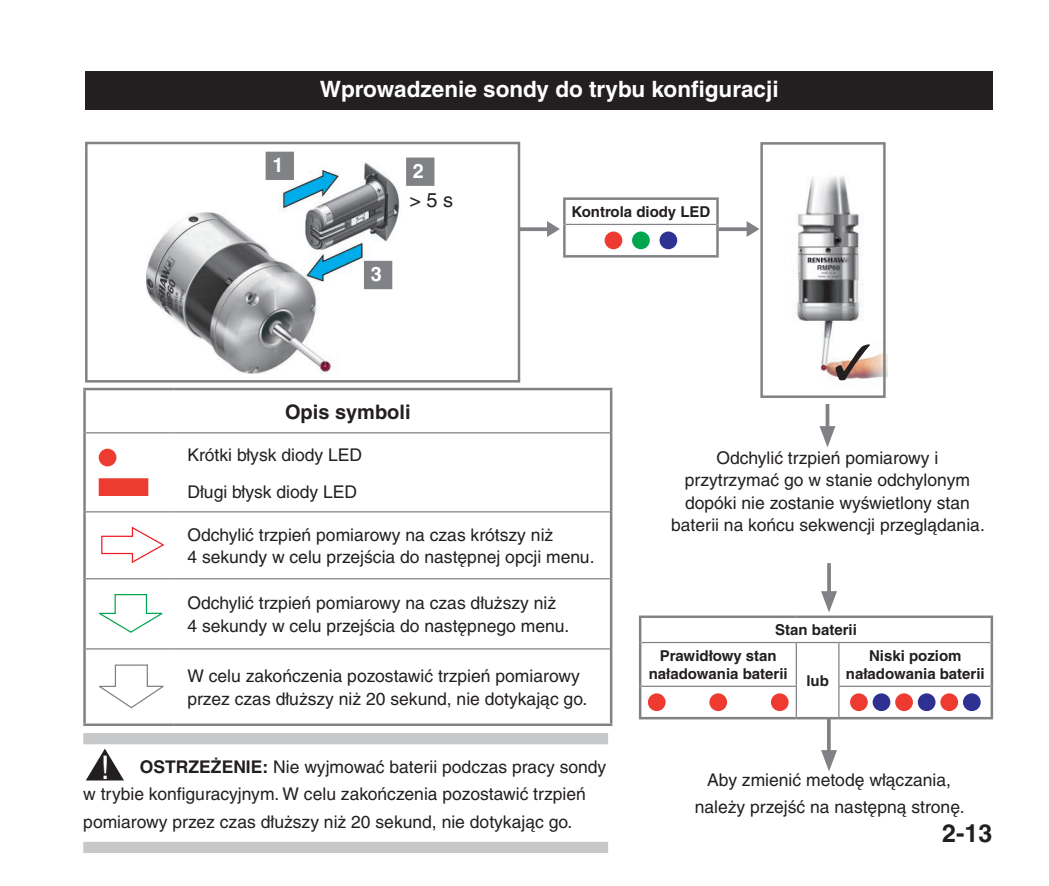
<style>
.page{position:relative;width:1049px;height:886px;background:#fff}
.page>*{position:absolute;margin:0;border:0;box-sizing:border-box;transform-origin:0 0}
.t1{font:32.5px "Helvetica";color:#fff}
.t2{font:700 25px "Helvetica";color:#231f20}
.t3{font:700 22.5px "Helvetica CE";color:#fff}
.t4{font:700 20px "Helvetica CE";color:#231f20}
.t5{font:20px "Helvetica";color:#231f20}
.t6{font:700 20px "Helvetica";color:#fff}
.t7{font:17.5px/22.5px "Helvetica CE";color:#231f20}
.t8{font:700 15px/25.8px "Helvetica CE";color:#231f20}
.s1{font-weight:700}
</style>
<div class="page">
<svg style="left:520px;top:227px;width:27px;height:4px"></svg>
<svg style="left:547px;top:221px;width:13px;height:16px"></svg>
<svg style="left:825px;top:404px;width:4px;height:22px"></svg>
<svg style="left:819px;top:426px;width:16px;height:21px"></svg>
<div style="left:85px;top:142px;width:435px;height:240px;background:#fff;border:2px solid #808285"></div>
<img style="left:147px;top:151px;width:288px;height:222px">
<div style="left:85px;top:71px;width:907px;height:39px;background:#231f20"></div>
<img style="left:797px;top:176px;width:90px;height:203px">
<div style="left:760px;top:142px;width:126px;height:256px;border:2px solid #808285"></div>
<div style="left:266px;top:152px;width:28px;height:28px;background:#808285"></div>
<div style="left:406px;top:158px;width:28px;height:28px;background:#808285;border:2px solid #808285"></div>
<div style="left:364px;top:261px;width:28px;height:28px;background:#808285"></div>
<hr style="left:563px;top:197px;width:156px;height:3px;background:#808285">
<hr style="left:563px;top:200px;width:3px;height:24px;background:#808285">
<hr style="left:716px;top:200px;width:3px;height:24px;background:#808285">
<hr style="left:563px;top:224px;width:3px;height:31px;background:#808285">
<hr style="left:716px;top:224px;width:3px;height:31px;background:#808285">
<hr style="left:563px;top:255px;width:156px;height:3px;background:#808285">
<hr style="left:566px;top:224px;width:150px;height:1px;background:#808285">
<div style="left:606px;top:233px;width:15px;height:15px;background:#ee3b32;border-radius:50%"></div>
<div style="left:605px;top:231px;width:17px;height:18px;border:2px solid #ee3b32;border-radius:50%"></div>
<div style="left:633px;top:233px;width:15px;height:15px;background:#00a54f;border-radius:50%"></div>
<div style="left:632px;top:231px;width:18px;height:18px;border:2px solid #00a54f;border-radius:50%"></div>
<div style="left:661px;top:233px;width:15px;height:15px;background:#2e3092;border-radius:50%"></div>
<div style="left:659px;top:231px;width:18px;height:18px;border:2px solid #2e3092;border-radius:50%"></div>
<svg style="left:719px;top:227px;width:28px;height:4px"></svg>
<svg style="left:747px;top:221px;width:12px;height:16px"></svg>
<svg style="left:827px;top:563px;width:4px;height:28px"></svg>
<svg style="left:821px;top:591px;width:16px;height:21px"></svg>
<svg style="left:827px;top:719px;width:4px;height:31px"></svg>
<svg style="left:821px;top:750px;width:16px;height:21px"></svg>
<hr style="left:83px;top:388px;width:90px;height:2px;background:#808285">
<hr style="left:83px;top:390px;width:3px;height:43px;background:#808285">
<hr style="left:173px;top:388px;width:439px;height:2px;background:#808285">
<hr style="left:610px;top:390px;width:2px;height:43px;background:#808285">
<hr style="left:83px;top:433px;width:3px;height:79px;background:#808285">
<hr style="left:610px;top:433px;width:2px;height:79px;background:#808285">
<hr style="left:83px;top:512px;width:3px;height:67px;background:#808285">
<hr style="left:610px;top:512px;width:2px;height:67px;background:#808285">
<hr style="left:83px;top:579px;width:3px;height:70px;background:#808285">
<hr style="left:610px;top:579px;width:2px;height:70px;background:#808285">
<hr style="left:83px;top:649px;width:3px;height:74px;background:#808285">
<hr style="left:610px;top:649px;width:2px;height:74px;background:#808285">
<hr style="left:83px;top:723px;width:90px;height:3px;background:#808285">
<hr style="left:173px;top:723px;width:439px;height:3px;background:#808285">
<hr style="left:86px;top:432px;width:87px;height:1px;background:#808285">
<hr style="left:173px;top:432px;width:437px;height:1px;background:#808285">
<hr style="left:86px;top:511px;width:87px;height:1px;background:#808285">
<hr style="left:173px;top:511px;width:437px;height:1px;background:#808285">
<hr style="left:86px;top:578px;width:87px;height:1px;background:#808285">
<hr style="left:173px;top:578px;width:437px;height:1px;background:#808285">
<hr style="left:86px;top:648px;width:87px;height:1px;background:#808285">
<hr style="left:173px;top:648px;width:437px;height:1px;background:#808285">
<div style="left:100px;top:450px;width:15px;height:15px;background:#ee3b32;border-radius:50%"></div>
<div style="left:99px;top:449px;width:17px;height:17px;border:2px solid #ee3b32;border-radius:50%"></div>
<div style="left:99px;top:478px;width:49px;height:18px;background:#ee3b32;border:2px solid #ee3b32"></div>
<svg style="left:101px;top:527px;width:64px;height:36px"></svg>
<svg style="left:99px;top:594px;width:64px;height:39px"></svg>
<svg style="left:99px;top:664px;width:65px;height:45px"></svg>
<hr style="left:639px;top:615px;width:157px;height:3px;background:#808285">
<hr style="left:639px;top:618px;width:2px;height:24px;background:#808285">
<hr style="left:796px;top:615px;width:43px;height:3px;background:#808285">
<hr style="left:839px;top:615px;width:154px;height:3px;background:#808285">
<hr style="left:990px;top:618px;width:3px;height:24px;background:#808285">
<hr style="left:639px;top:642px;width:2px;height:44px;background:#808285">
<hr style="left:796px;top:717px;width:43px;height:2px;background:#808285">
<hr style="left:990px;top:642px;width:3px;height:44px;background:#808285">
<hr style="left:639px;top:686px;width:2px;height:31px;background:#808285">
<hr style="left:639px;top:717px;width:157px;height:2px;background:#808285">
<hr style="left:990px;top:686px;width:3px;height:31px;background:#808285">
<hr style="left:839px;top:717px;width:154px;height:2px;background:#808285">
<hr style="left:641px;top:642px;width:155px;height:1px;background:#808285">
<hr style="left:796px;top:642px;width:43px;height:1px;background:#808285">
<hr style="left:796px;top:643px;width:1px;height:43px;background:#808285">
<hr style="left:839px;top:642px;width:151px;height:1px;background:#808285">
<hr style="left:838px;top:643px;width:1px;height:43px;background:#808285">
<hr style="left:641px;top:686px;width:156px;height:1px;background:#808285">
<hr style="left:796px;top:687px;width:1px;height:30px;background:#808285">
<hr style="left:838px;top:686px;width:152px;height:1px;background:#808285">
<hr style="left:838px;top:687px;width:1px;height:30px;background:#808285">
<div style="left:649px;top:694px;width:15px;height:16px;background:#ee3b32;border-radius:50%"></div>
<div style="left:648px;top:693px;width:17px;height:18px;border:2px solid #ee3b32;border-radius:50%"></div>
<div style="left:711px;top:694px;width:15px;height:16px;background:#ee3b32;border-radius:50%"></div>
<div style="left:709px;top:693px;width:18px;height:18px;border:2px solid #ee3b32;border-radius:50%"></div>
<div style="left:772px;top:694px;width:15px;height:16px;background:#ee3b32;border-radius:50%"></div>
<div style="left:771px;top:693px;width:17px;height:18px;border:2px solid #ee3b32;border-radius:50%"></div>
<div style="left:851px;top:694px;width:15px;height:16px;background:#ee3b32;border-radius:50%"></div>
<div style="left:850px;top:693px;width:18px;height:18px;border:2px solid #ee3b32;border-radius:50%"></div>
<div style="left:874px;top:694px;width:15px;height:16px;background:#2e3092;border-radius:50%"></div>
<div style="left:872px;top:693px;width:18px;height:18px;border:2px solid #2e3092;border-radius:50%"></div>
<div style="left:896px;top:694px;width:16px;height:16px;background:#ee3b32;border-radius:50%"></div>
<div style="left:895px;top:693px;width:18px;height:18px;border:2px solid #ee3b32;border-radius:50%"></div>
<div style="left:919px;top:694px;width:15px;height:16px;background:#2e3092;border-radius:50%"></div>
<div style="left:918px;top:693px;width:17px;height:18px;border:2px solid #2e3092;border-radius:50%"></div>
<div style="left:941px;top:694px;width:16px;height:16px;background:#ee3b32;border-radius:50%"></div>
<div style="left:940px;top:693px;width:18px;height:18px;border:2px solid #ee3b32;border-radius:50%"></div>
<div style="left:964px;top:694px;width:15px;height:16px;background:#2e3092;border-radius:50%"></div>
<div style="left:963px;top:693px;width:18px;height:18px;border:2px solid #2e3092;border-radius:50%"></div>
<div style="left:83px;top:733px;width:525px;height:11px;background:#c7c8ca"></div>
<div style="left:83px;top:842px;width:525px;height:11px;background:#c7c8ca"></div>
<svg style="left:86px;top:748px;width:38px;height:32px"></svg>
<svg style="left:835px;top:344px;width:35px;height:35px"></svg>
<p class="t3" style="left:320px;top:77px;width:460px">Wprowadzenie sondy do trybu konfiguracji</p>
<p class="t6" style="left:272px;top:153px;width:13px">1</p>
<p class="t6" style="left:413px;top:159px;width:13px">2</p>
<p class="t6" style="left:371px;top:262px;width:13px">3</p>
<p class="t5" style="left:409px;top:188px;width:45px">&gt; 5 s</p>
<p class="t8" style="left:571px;top:199px;width:140px">Kontrola diody LED</p>
<p class="t4" style="left:285px;top:400px;width:127px">Opis symboli</p>
<p class="t7" style="left:187px;top:436px;width:176px;line-height:37px">Krótki błysk diody LED<br>Długi błysk diody LED</p>
<p class="t7" style="left:187px;top:523px;width:409px">Odchylić trzpień pomiarowy na czas krótszy niż<br>4 sekundy w celu przejścia do następnej opcji menu.</p>
<p class="t7" style="left:187px;top:592px;width:383px">Odchylić trzpień pomiarowy na czas dłuższy niż<br>4 sekundy w celu przejścia do następnego menu.</p>
<p class="t7" style="left:187px;top:665px;width:401px">W celu zakończenia pozostawić trzpień pomiarowy przez czas dłuższy niż 20 sekund, nie dotykając go.</p>
<h1 class="t1" style="left:101px;top:749px;width:11px">!</h1>
<p class="t7" style="left:83px;top:753px;width:525px;line-height:27.5px;text-indent:57px"><span class="s1">OSTRZEŻENIE:</span> Nie wyjmować baterii podczas pracy sondy w trybie konfiguracyjnym. W celu zakończenia pozostawić trzpień pomiarowy przez czas dłuższy niż 20 sekund, nie dotykając go.</p>
<p class="t7" style="left:671px;top:446px;width:315px;text-align:center">Odchylić trzpień pomiarowy i przytrzymać go w stanie odchylonym dopóki nie zostanie wyświetlony stan baterii na końcu sekwencji przeglądania.</p>
<p class="t8" style="left:660px;top:617px;width:199px;text-indent:115px">Stan baterii<br>Prawidłowy stan</p>
<p class="t8" style="left:649px;top:661px;width:140px">naładowania baterii</p>
<p class="t8" style="left:846px;top:647px;width:140px;line-height:18px;text-align:center">Niski poziom naładowania baterii</p>
<p class="t8" style="left:806px;top:668px;width:24px">lub</p>
<p class="t7" style="left:695px;top:766px;width:271px;line-height:27px;text-align:center">Aby zmienić metodę włączania, należy przejść na następną stronę.</p>
<h2 class="t2" style="left:942px;top:818px;width:52px">2-13</h2>
</div>
